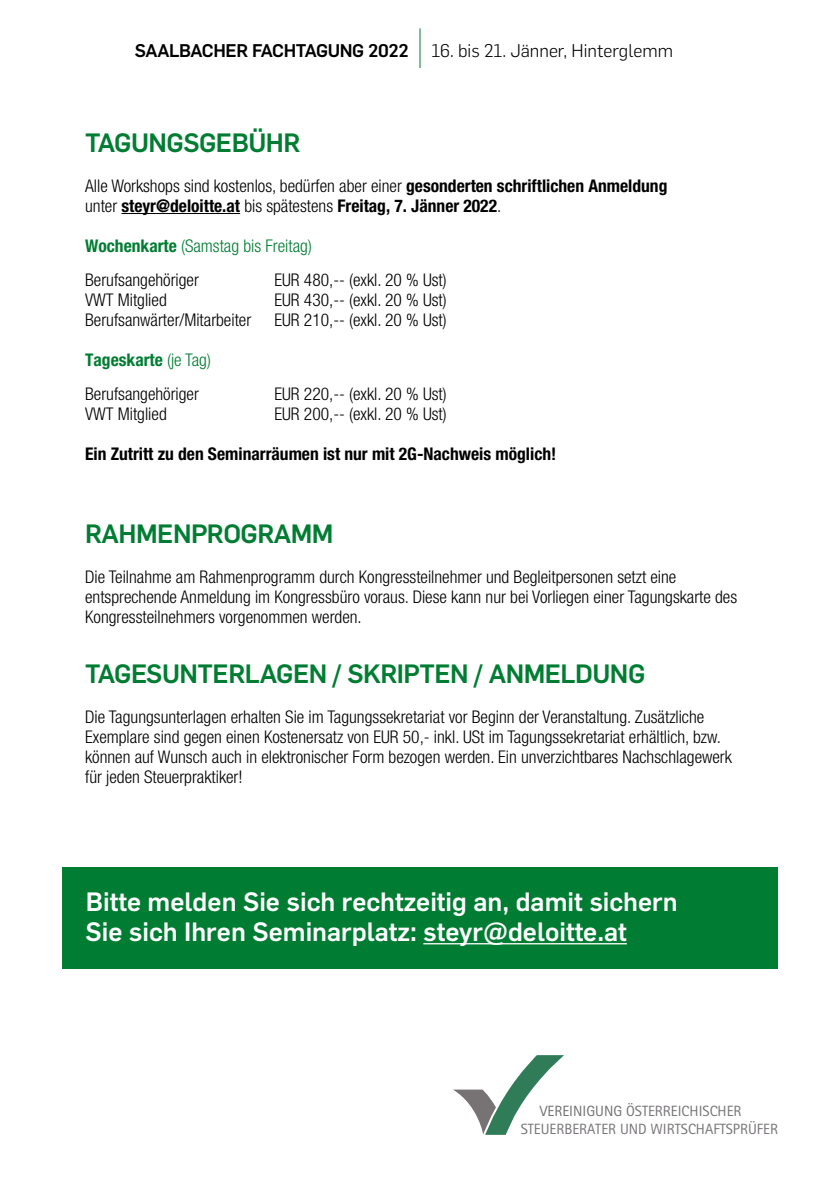
<style>
.page{position:relative;width:840px;height:1191px;background:#fff}
.page>*{position:absolute;margin:0;border:0;box-sizing:border-box;transform-origin:0 0}
.t1{font:500 26px/30px "Flama";color:#fff}
.t2{font:500 26px "Flama";letter-spacing:-.02em;color:#007d32}
.t3{font:300 18px "Flama";color:#000}
.t4{font:500 18px "Flama";letter-spacing:-.02em;color:#000}
.t5{font:300 condensed 17.6px/20px "Helvetica Neue";color:#000}
.t6{font:700 condensed 17.6px/20px "Helvetica Neue";color:#000}
.t7{font:300 condensed 17.6px/34px "Helvetica Neue";color:#007d32}
.t8{font:14.8px/17.8px "Rotis Sans Serif Std";color:#767376}
.s1{font-weight:300}
.s2{font-weight:700}
.s3{color:#000}
.s4{font-weight:700;color:#007d32}
.s5{color:#007d32}
.s6{color:#706f6f}
</style>
<div class="page">
<div style="left:62px;top:867px;width:715px;height:101px;background:#007d32"></div>
<hr style="left:121px;top:213px;width:119px;height:1px;background:#000">
<hr style="left:419px;top:28px;width:1px;height:40px;background:#007d32">
<hr style="left:423px;top:943px;width:203px;height:1px;background:#fff">
<svg style="left:453px;top:1055px;width:111px;height:80px"></svg>
<p class="t4" style="left:135px;top:37px;width:275px">SAALBACHER FACHTAGUNG 2022</p>
<p class="t3" style="left:431px;top:38px;width:243px">16. bis 21. Jänner, Hinterglemm</p>
<h1 class="t2" style="left:85px;top:124px;width:217px">TAGUNGSGEBÜHR</h1>
<p class="t6" style="left:85px;top:175px;width:583px"><span class="s1">Alle Workshops sind kostenlos, bedürfen aber einer</span> gesonderten schriftlichen Anmeldung <span class="s1">unter</span> steyr@deloitte.at <span class="s1">bis spätestens</span> Freitag, 7. Jänner 2022<span class="s1">.</span></p>
<p class="t7" style="left:85px;top:228px;width:228px"><span class="s2">Wochenkarte</span> (Samstag bis Freitag)<br><span class="s3">Berufsangehöriger</span></p>
<p class="t5" style="left:274px;top:269px;width:174px">EUR 480,-- (exkl. 20 % Ust)</p>
<p class="t5" style="left:85px;top:289px;width:83px">VWT Mitglied</p>
<p class="t5" style="left:274px;top:289px;width:174px">EUR 430,-- (exkl. 20 % Ust)</p>
<p class="t5" style="left:85px;top:309px;width:167px">Berufsanwärter/Mitarbeiter</p>
<p class="t5" style="left:274px;top:309px;width:174px">EUR 210,-- (exkl. 20 % Ust)</p>
<p class="t5" style="left:85px;top:342px;width:127px;line-height:34px"><span class="s4">Tageskarte</span> <span class="s5">(je Tag)<br></span>Berufsangehöriger</p>
<p class="t5" style="left:274px;top:383px;width:174px">EUR 220,-- (exkl. 20 % Ust)</p>
<p class="t5" style="left:85px;top:403px;width:83px">VWT Mitglied</p>
<p class="t5" style="left:274px;top:403px;width:174px">EUR 200,-- (exkl. 20 % Ust)</p>
<p class="t6" style="left:85px;top:443px;width:472px">Ein Zutritt zu den Seminarräumen ist nur mit 2G-Nachweis möglich!</p>
<h1 class="t2" style="left:85px;top:515px;width:250px">RAHMENPROGRAMM</h1>
<p class="t5" style="left:85px;top:567px;width:653px">Die Teilnahme am Rahmenprogramm durch Kongressteilnehmer und Begleitpersonen setzt eine entsprechende Anmeldung im Kongressbüro voraus. Diese kann nur bei Vorliegen einer Tagungskarte des<br>Kongressteilnehmers vorgenommen werden.</p>
<h1 class="t2" style="left:85px;top:655px;width:561px">TAGESUNTERLAGEN / SKRIPTEN / ANMELDUNG</h1>
<p class="t5" style="left:85px;top:707px;width:648px">Die Tagungsunterlagen erhalten Sie im Tagungssekretariat vor Beginn der Veranstaltung. Zusätzliche Exemplare sind gegen einen Kostenersatz von EUR 50,- inkl. USt im Tagungssekretariat erhältlich, bzw. können auf Wunsch auch in elektronischer Form bezogen werden. Ein unverzichtbares Nachschlagewerk für jeden Steuerpraktiker!</p>
<h1 class="t1" style="left:85px;top:885px;width:593px">Bitte melden Sie sich rechtzeitig an, damit sichern<br>Sie sich Ihren Seminarplatz: steyr@deloitte.at</h1>
<p class="t8" style="left:520px;top:1102px;width:259px;text-indent:19px"><span class="s6">VEREINIGUNG</span> ÖSTERREICHISCHER<br>STEUERBERATER UND WIRTSCHAFTSPRÜFER</p>
</div>
